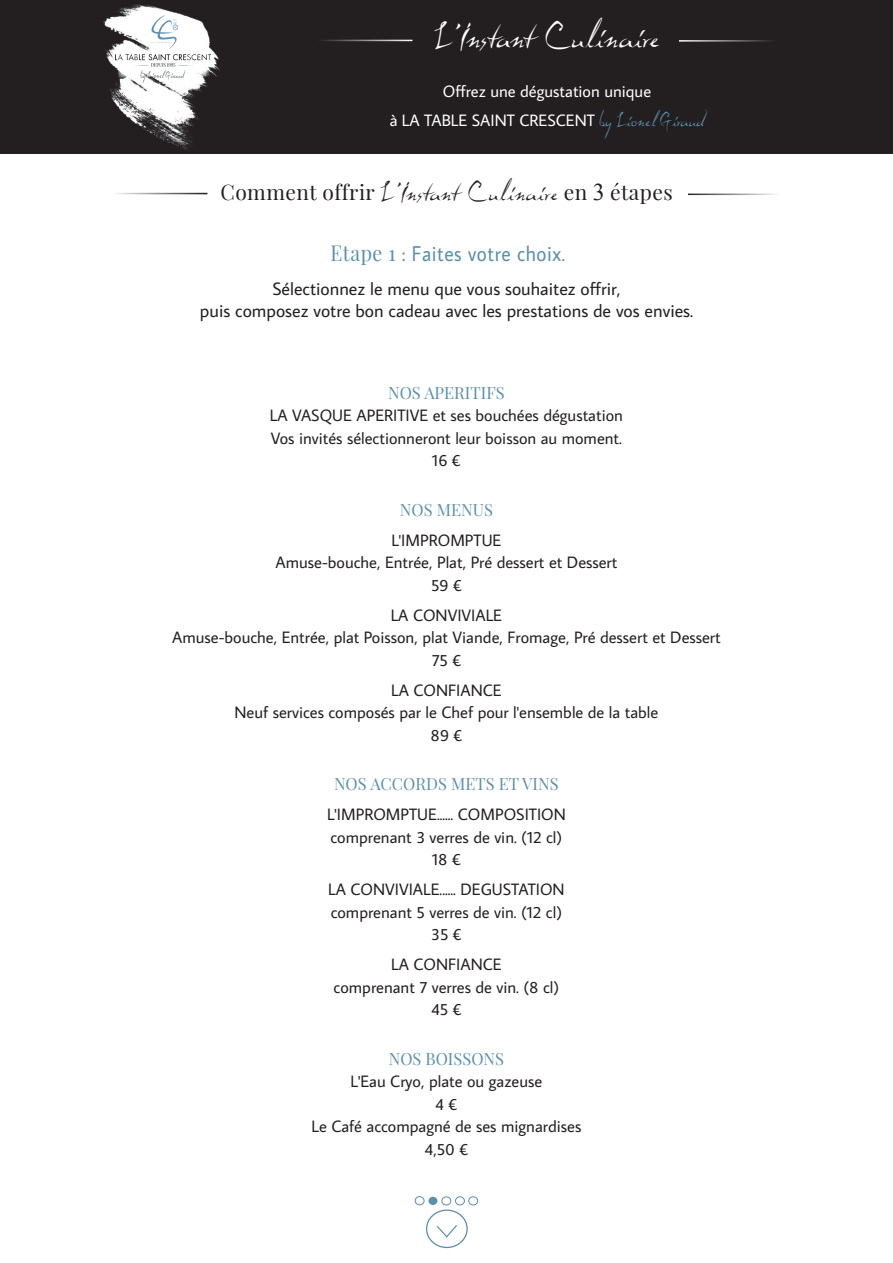
<style>
.page{position:relative;width:893px;height:1263px;background:#fff}
.page>*{position:absolute;margin:0;border:0;box-sizing:border-box;transform-origin:0 0}
.t1{font:30px "Dali";letter-spacing:-.02em;color:#fff}
.t2{font:21.45px "Average Sans";letter-spacing:.03em;color:#5a8fae;scale:.91 1}
.t3{font:21px "Playfair Display";letter-spacing:.02em;color:#231f20}
.t4{font:18px "Average Sans";color:#231f20}
.t5{font:16.5px "Average Sans";color:#231f20}
.t6{font:16.5px "Average Sans";color:#fff}
.t7{font:16.5px "Playfair Display";color:#5a8fae}
.s1{font-family:"Dali";color:#5a8fae}
.s2{font-family:"Dali";font-size:22.5px}
.s3{font-family:"Times New Roman";font-size:24px}
.s4{font-family:"Playfair Display"}
</style>
<div class="page">
<div style="left:0;top:0;width:893px;height:153px;background:#231f20"></div>
<img style="left:72px;top:4px;width:180px;height:150px">
<img style="left:151px;top:16px;width:27px;height:32px">
<img style="left:116px;top:54px;width:95px;height:28px">
<hr style="left:679px;top:40px;width:96px;height:2px;background:#fff">
<hr style="left:316px;top:40px;width:96px;height:1px;background:#fff">
<hr style="left:688px;top:194px;width:93px;height:1px;background:#231f20">
<hr style="left:114px;top:193px;width:93px;height:1px;background:#231f20">
<div style="left:426px;top:1209px;width:42px;height:39px;border:1px solid #5a8fae;border-radius:50%"></div>
<svg style="left:436px;top:1225px;width:21px;height:13px"></svg>
<div style="left:428px;top:1197px;width:9px;height:8px;background:#5a8fae;border-radius:50%"></div>
<div style="left:415px;top:1196px;width:9px;height:9px;border:1px solid #5a8fae;border-radius:50%"></div>
<div style="left:442px;top:1197px;width:9px;height:8px;border:1px solid #5a8fae;border-radius:50%"></div>
<div style="left:455px;top:1196px;width:9px;height:9px;border:1px solid #5a8fae;border-radius:50%"></div>
<div style="left:469px;top:1196px;width:9px;height:9px;border:1px solid #5a8fae;border-radius:50%"></div>
<p class="t1" style="left:434px;top:19px;width:228px">L’Instant Culinaire</p>
<p class="t6" style="left:443px;top:80px;width:210px">Offrez une dégustation unique</p>
<p class="t6" style="left:390px;top:109px;width:316px">à LA TABLE SAINT CRESCENT <span class="s1">by Lionel Giraud</span></p>
<p class="t3" style="left:220px;top:179px;width:454px">Comment offrir <span class="s2">L’Instant Culinaire</span> en <span class="s3">3</span> étapes</p>
<p class="t2" style="left:330px;top:239px;width:259px"><span class="s4">Etape 1</span> : Faites votre choix.</p>
<p class="t4" style="left:272px;top:277px;width:350px">Sélectionnez le menu que vous souhaitez offrir,</p>
<p class="t4" style="left:200px;top:298px;width:495px">puis composez votre bon cadeau avec les prestations de vos envies.</p>
<p class="t7" style="left:388px;top:382px;width:118px">NOS APERITIFS</p>
<p class="t5" style="left:270px;top:404px;width:355px">LA VASQUE APERITIVE et ses bouchées dégustation</p>
<p class="t5" style="left:271px;top:427px;width:352px">Vos invités sélectionneront leur boisson au moment.</p>
<p class="t5" style="left:432px;top:449px;width:30px">16 €</p>
<p class="t7" style="left:400px;top:499px;width:95px">NOS MENUS</p>
<p class="t5" style="left:391px;top:529px;width:112px">L'IMPROMPTUE</p>
<p class="t5" style="left:275px;top:551px;width:343px">Amuse-bouche, Entrée, Plat, Pré dessert et Dessert</p>
<p class="t5" style="left:431px;top:574px;width:32px">59 €</p>
<p class="t5" style="left:391px;top:604px;width:113px">LA CONVIVIALE</p>
<p class="t5" style="left:172px;top:626px;width:550px">Amuse-bouche, Entrée, plat Poisson, plat Viande, Fromage, Pré dessert et Dessert</p>
<p class="t5" style="left:432px;top:649px;width:31px">75 €</p>
<p class="t5" style="left:391px;top:679px;width:112px">LA CONFIANCE</p>
<p class="t5" style="left:235px;top:701px;width:425px">Neuf services composés par le Chef pour l'ensemble de la table</p>
<p class="t5" style="left:431px;top:724px;width:33px">89 €</p>
<p class="t7" style="left:334px;top:774px;width:226px">NOS ACCORDS METS ET VINS</p>
<p class="t5" style="left:327px;top:803px;width:240px">L'IMPROMPTUE...... COMPOSITION</p>
<p class="t5" style="left:330px;top:826px;width:233px">comprenant 3 verres de vin. (12 cl)</p>
<p class="t5" style="left:432px;top:848px;width:30px">18 €</p>
<p class="t5" style="left:328px;top:878px;width:238px">LA CONVIVIALE...... DEGUSTATION</p>
<p class="t5" style="left:331px;top:901px;width:233px">comprenant 5 verres de vin. (12 cl)</p>
<p class="t5" style="left:431px;top:923px;width:32px">35 €</p>
<p class="t5" style="left:391px;top:953px;width:112px">LA CONFIANCE</p>
<p class="t5" style="left:334px;top:976px;width:227px">comprenant 7 verres de vin. (8 cl)</p>
<p class="t5" style="left:431px;top:998px;width:31px">45 €</p>
<p class="t7" style="left:389px;top:1048px;width:117px">NOS BOISSONS</p>
<p class="t5" style="left:351px;top:1070px;width:193px">L'Eau Cryo, plate ou gazeuse</p>
<p class="t5" style="left:436px;top:1093px;width:23px">4 €</p>
<p class="t5" style="left:311px;top:1115px;width:271px">Le Café accompagné de ses mignardises</p>
<p class="t5" style="left:425px;top:1138px;width:45px">4,50 €</p>
</div>
